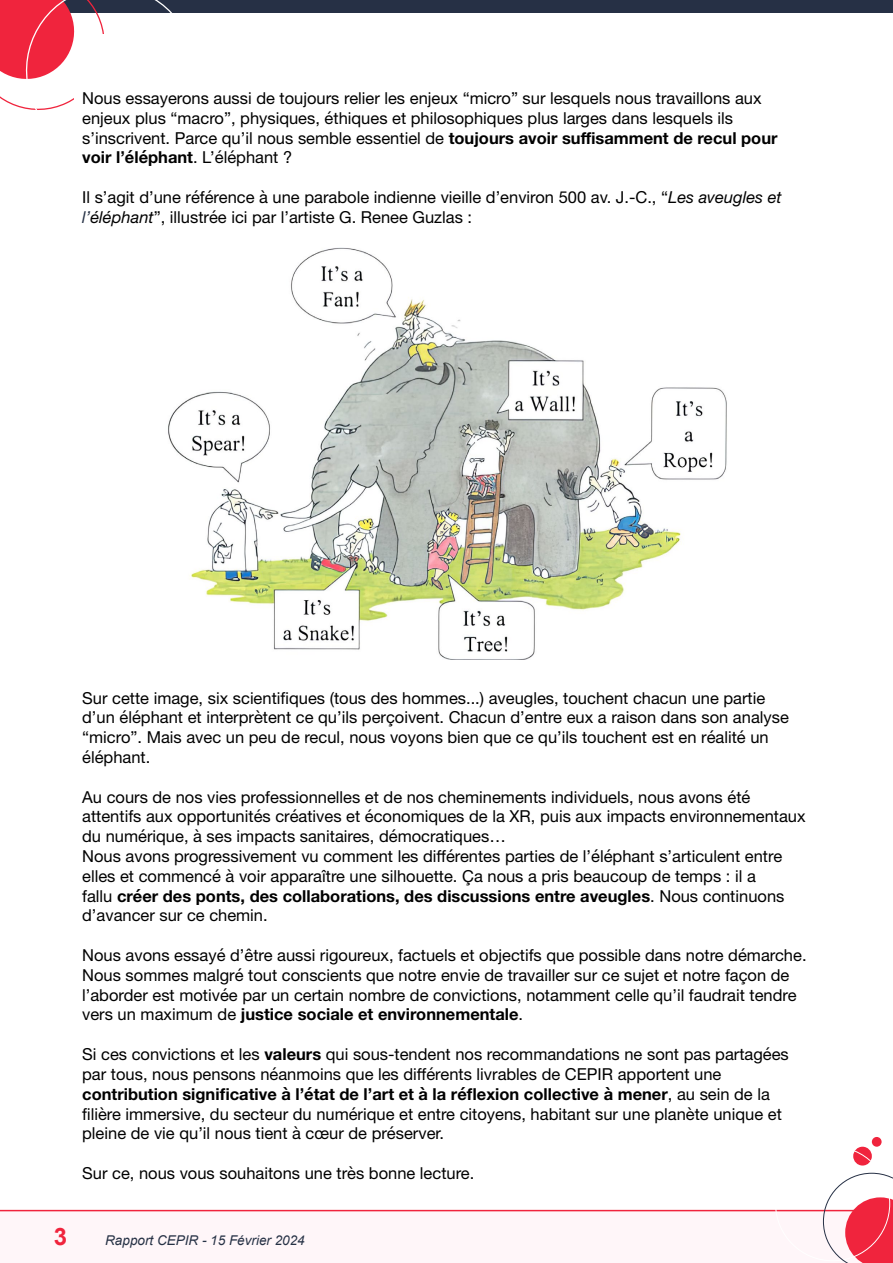
<style>
.page{position:relative;width:893px;height:1263px;background:#fff}
.page>*{position:absolute;margin:0;border:0;box-sizing:border-box;transform-origin:0 0}
.t1{font:700 24px "Arial";color:#f0243d}
.t2{font:16.5px/19.8px "Helvetica Neue";color:#000}
.t3{font:italic 13.5px "Arial";color:#263145}
.s1{font-weight:700}
.s2{font-style:italic}
.s3{font-style:italic;color:#263145}
</style>
<div class="page">
<div style="left:0;top:1211px;width:893px;height:52px;background:#fff6f9"></div>
<div style="left:0;top:0;width:893px;height:13px;background:#263045"></div>
<svg style="left:0;top:0;width:172px;height:110px"></svg>
<hr style="left:0;top:1210px;width:893px;height:1px;background:#f0243d">
<svg style="left:853px;top:1147px;width:19px;height:18px"></svg>
<svg style="left:823px;top:1173px;width:70px;height:90px"></svg>
<div style="left:872px;top:1137px;width:10px;height:10px;background:#f0243d;border-radius:50%"></div>
<img style="left:168px;top:247px;width:559px;height:412px">
<div style="left:74px;top:34px;width:453px;height:93px;background:#fff"></div>
<p class="t2" style="left:82px;top:89px;width:697px">Nous essayerons aussi de toujours relier les enjeux “micro” sur lesquels nous travaillons aux enjeux plus “macro”, physiques, éthiques et philosophiques plus larges dans lesquels ils s’inscrivent. Parce qu’il nous semble essentiel de <span class="s1">toujours avoir suffisamment de recul pour voir l’éléphant</span>. L’éléphant ?</p>
<p class="t2" style="left:82px;top:188px;width:701px">Il s’agit d’une référence à une parabole indienne vieille d’environ 500 av. J.-C., “<span class="s2">Les aveugles et </span><span class="s3">l’</span><span class="s2">éléphant</span>”, illustrée ici par l’artiste G. Renee Guzlas :</p>
<p class="t2" style="left:82px;top:689px;width:708px">Sur cette image, six scientifiques (tous des hommes...) aveugles, touchent chacun une partie d’un éléphant et interprètent ce qu’ils perçoivent. Chacun d’entre eux a raison dans son analyse “micro”. Mais avec un peu de recul, nous voyons bien que ce qu’ils touchent est en réalité un éléphant.</p>
<p class="t2" style="left:82px;top:788px;width:725px">Au cours de nos vies professionnelles et de nos cheminements individuels, nous avons été attentifs aux opportunités créatives et économiques de la XR, puis aux impacts environnementaux du numérique, à ses impacts sanitaires, démocratiques…<br>Nous avons progressivement vu comment les différentes parties de l’éléphant s’articulent entre elles et commencé à voir apparaître une silhouette. Ça nous a pris beaucoup de temps : il a<br>fallu <span class="s1">créer des ponts, des collaborations, des discussions entre aveugles</span>. Nous continuons d’avancer sur ce chemin.</p>
<p class="t2" style="left:82px;top:946px;width:726px">Nous avons essayé d’être aussi rigoureux, factuels et objectifs que possible dans notre démarche.<br>Nous sommes malgré tout conscients que notre envie de travailler sur ce sujet et notre façon de l’aborder est motivée par un certain nombre de convictions, notamment celle qu’il faudrait tendre vers un maximum de <span class="s1">justice sociale et environnementale</span>.</p>
<p class="t2" style="left:82px;top:1045px;width:708px">Si ces convictions et les <span class="s1">valeurs</span> qui sous-tendent nos recommandations ne sont pas partagées par tous, nous pensons néanmoins que les différents livrables de CEPIR apportent une <span class="s1">contribution significative à l’état de l’art et à la réflexion collective à mener</span>, au sein de la filière immersive, du secteur du numérique et entre citoyens, habitant sur une planète unique et pleine de vie qu’il nous tient à cœur de préserver.</p>
<p class="t2" style="left:82px;top:1164px;width:394px">Sur ce, nous vous souhaitons une très bonne lecture.</p>
<h1 class="t1" style="left:54px;top:1220px;width:15px">3</h1>
<p class="t3" style="left:105px;top:1231px;width:201px">Rapport CEPIR - 15 Février 2024</p>
</div>
